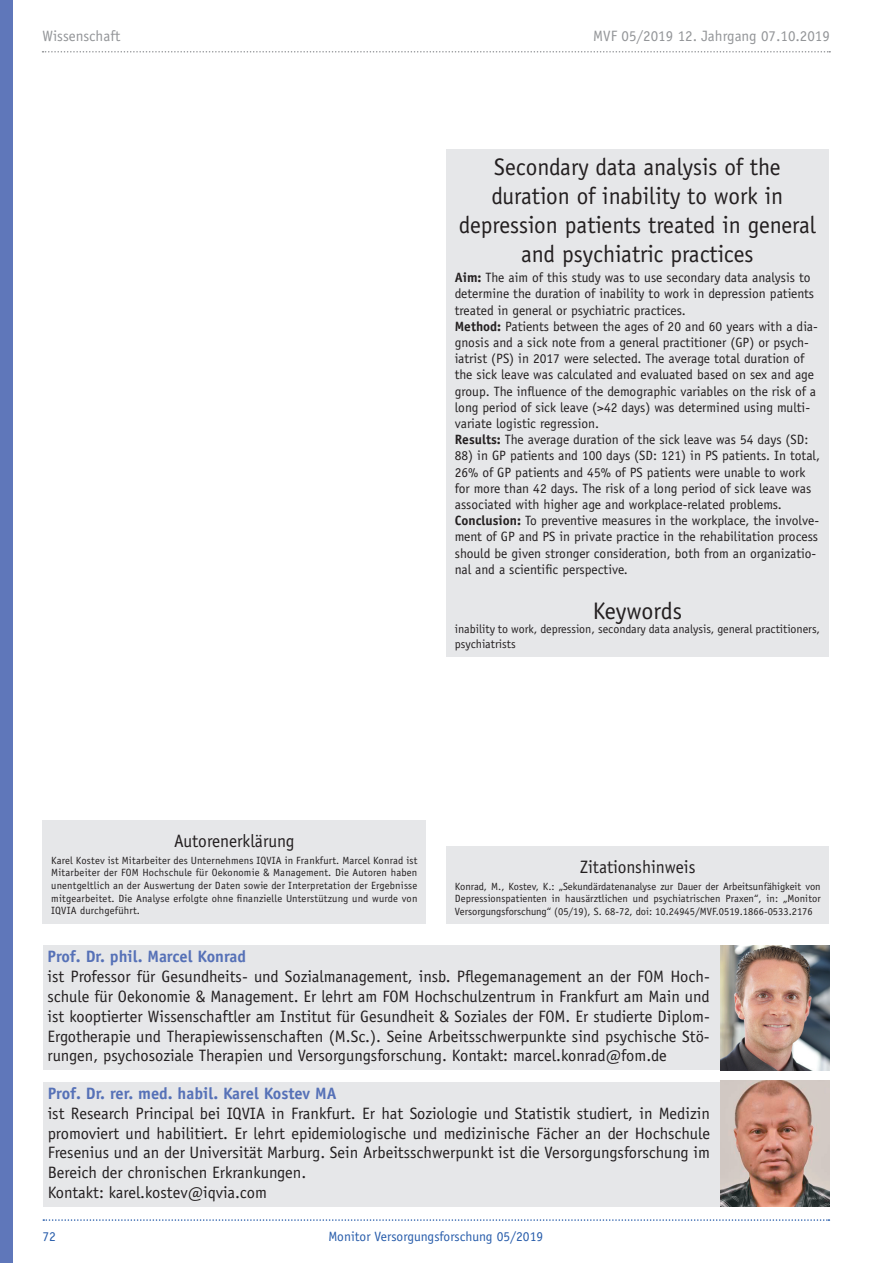
<style>
.page{position:relative;width:893px;height:1263px;background:#fff}
.page>*{position:absolute;margin:0;border:0;box-sizing:border-box;transform-origin:0 0}
.t1{font:24px/28.8px "Officina Sans";color:#231f20;text-align:center}
.t2{font:18px "Officina Sans";color:#231f20}
.t3{font:16.5px/19.8px "Officina Sans";color:#231f20;text-align:justify}
.t4{font:700 16.5px "Officina Sans";color:#5671b7}
.t5{font:15px "Officina Sans";color:#939598}
.t6{font:13.5px/16.2px "Officina Sans";color:#231f20}
.t7{font:13.5px "Officina Sans";color:#275caa}
.t8{font:12px/14.4px "Officina Sans";color:#231f20}
.t9{font:10.5px/12.6px "Officina Sans";color:#231f20;text-align:justify}
.s1{font-weight:700}
</style>
<div class="page">
<svg style="left:43px;top:51px;width:787px;height:2px"></svg>
<svg style="left:43px;top:1219px;width:786px;height:2px"></svg>
<div style="left:0;top:0;width:13px;height:1263px;background:#5f77ba"></div>
<div style="left:446px;top:149px;width:382px;height:507px;background:#e6e7e9"></div>
<div style="left:43px;top:945px;width:787px;height:125px;background:#e6e7e9"></div>
<div style="left:446px;top:846px;width:383px;height:77px;background:#e6e7e9"></div>
<div style="left:43px;top:1082px;width:787px;height:125px;background:#e6e7e9"></div>
<img style="left:721px;top:1081px;width:108px;height:125px">
<div style="left:43px;top:820px;width:383px;height:103px;background:#e6e7e9"></div>
<img style="left:721px;top:945px;width:108px;height:125px">
<p class="t5" style="left:43px;top:27px;width:79px">Wissenschaft</p>
<p class="t5" style="left:593px;top:27px;width:238px">MVF 05/2019 12. Jahrgang 07.10.2019</p>
<h1 class="t1" style="left:459px;top:153px;width:359px">Secondary data analysis of the duration of inability to work in depression patients treated in general and psychiatric practices</h1>
<p class="t6" style="left:455px;top:270px;width:365px"><span class="s1">Aim:</span> The aim of this study was to use secondary data analysis to determine the duration of inability to work in depression patients treated in general or psychiatric practices.<br><span class="s1">Method:</span> Patients between the ages of 20 and 60 years with a dia&shy;gnosis and a sick note from a general practitioner (GP) or psych&shy;iatrist (PS) in 2017 were selected. The average total duration of the sick leave was calculated and evaluated based on sex and age group. The influence of the demographic variables on the risk of a long period of sick leave (&gt;42 days) was determined using multi&shy;variate logistic regression.<br><span class="s1">Results:</span> The average duration of the sick leave was 54 days (SD:</p>
<p class="t6" style="left:455px;top:448px;width:367px">88) in GP patients and 100 days (SD: 121) in PS patients. In total, 26% of GP patients and 45% of PS patients were unable to work for more than 42 days. The risk of a long period of sick leave was associated with higher age and workplace-related problems.<br><span class="s1">Conclusion:</span> To preventive measures in the workplace, the involve&shy;ment of GP and PS in private practice in the rehabilitation process should be given stronger consideration, both from an organizatio&shy;nal and a scientific perspective.</p>
<h1 class="t1" style="left:593px;top:596px;width:91px">Keywords</h1>
<p class="t8" style="left:455px;top:622px;width:367px">inability to work, depression, secondary data analysis, general practitioners, psychiatrists</p>
<h2 class="t2" style="left:174px;top:830px;width:122px">Autorenerklärung</h2>
<p class="t9" style="left:51px;top:854px;width:368px">Karel Kostev ist Mitarbeiter des Unternehmens IQVIA in Frankfurt. Marcel Konrad ist Mitarbeiter der FOM Hochschule für Oekonomie &amp; Management. Die Autoren haben unentgeltlich an der Auswertung der Daten sowie der Interpretation der Ergebnisse mitgearbeitet. Die Analyse erfolgte ohne finanzielle Unterstützung und wurde von IQVIA durchgeführt.</p>
<h2 class="t2" style="left:580px;top:856px;width:117px">Zitationshinweis</h2>
<p class="t9" style="left:455px;top:880px;width:367px">Konrad, M., Kostev, K.: „Sekundärdatenanalyse zur Dauer der Arbeitsunfähigkeit von Depressionspatienten in hausärztlichen und psychiatrischen Praxen“, in: „Monitor Versorgungsforschung“ (05/19), S. 68-72, doi: 10.24945/MVF.0519.1866-0533.2176</p>
<p class="t4" style="left:47px;top:946px;width:200px">Prof. Dr. phil. Marcel Konrad</p>
<p class="t3" style="left:47px;top:967px;width:664px">ist Professor für Gesundheits- und Sozialmanagement, insb. Pflegemanagement an der FOM Hoch&shy;schule für Oekonomie &amp; Management. Er lehrt am FOM Hochschulzentrum in Frankfurt am Main und ist kooptierter Wissenschaftler am Institut für Gesundheit &amp; Soziales der FOM. Er studierte Diplom-Ergotherapie und Therapiewissenschaften (M.Sc.). Seine Arbeitsschwerpunkte sind psychische Stö&shy;rungen, psychosoziale Therapien und Versorgungsforschung. Kontakt: marcel.konrad@fom.de</p>
<p class="t4" style="left:48px;top:1083px;width:290px">Prof. Dr. rer. med. habil. Karel Kostev MA</p>
<p class="t3" style="left:48px;top:1103px;width:664px;text-align:left">ist Research Principal bei IQVIA in Frankfurt. Er hat Soziologie und Statistik studiert, in Medizin promoviert und habilitiert. Er lehrt epidemiologische und medizinische Fächer an der Hochschule Fresenius und an der Universität Marburg. Sein Arbeitsschwerpunkt ist die Versorgungsforschung im Bereich der chronischen Erkrankungen.<br>Kontakt: karel.kostev@iqvia.com</p>
<p class="t7" style="left:43px;top:1228px;width:15px">72</p>
<p class="t7" style="left:329px;top:1228px;width:216px">Monitor Versorgungsforschung 05/2019</p>
</div>
